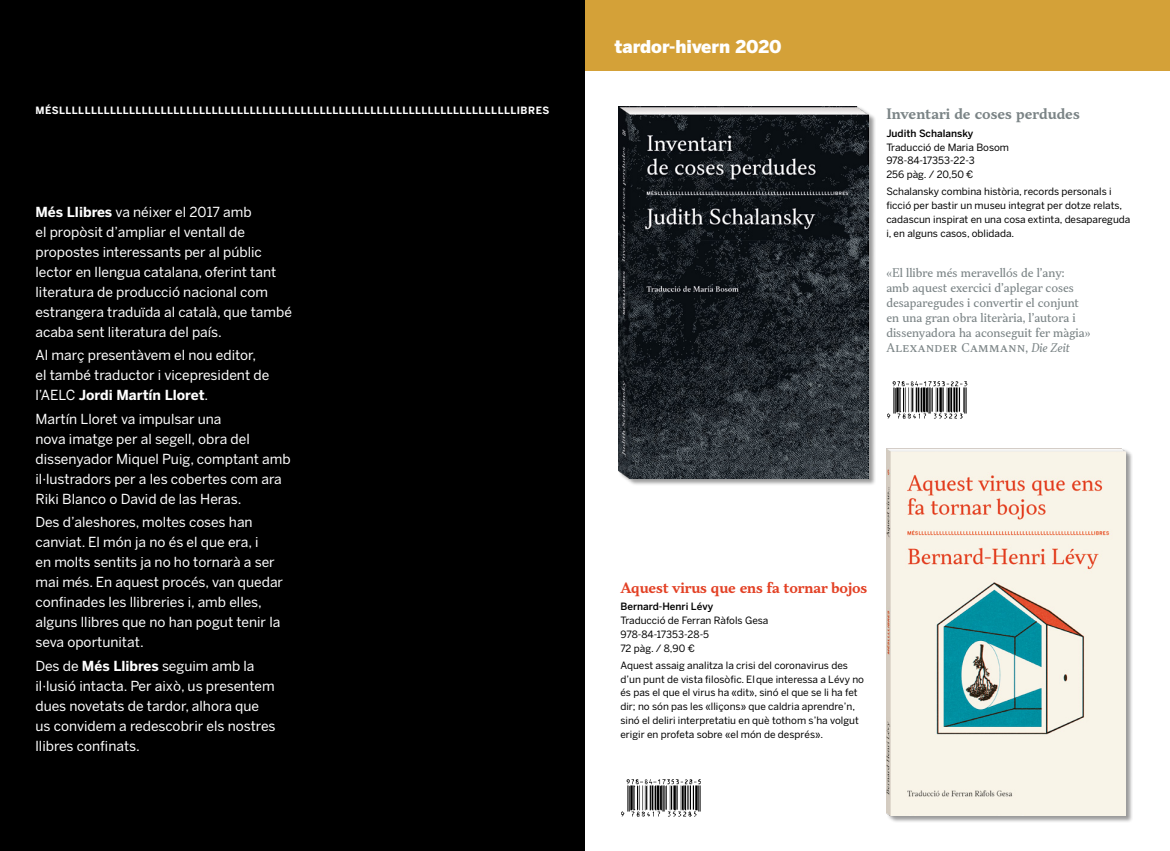
<style>
.page{position:relative;width:1170px;height:851px;background:#fff}
.page>*{position:absolute;margin:0;border:0;box-sizing:border-box;transform-origin:0 0}
.Capçalera{font:900 17.5px "Benton Sans";color:#fff}
.Sinopsi{font:13.75px/20px "Benton Sans";color:#fff}
.Títol{font:700 13.75px "TT Jenevers";letter-spacing:-.01em;color:#e34125}
.Títol-2{font:700 13.75px "TT Jenevers";color:#7b8486}
.Cita{font:11.25px/15px "TT Jenevers";color:#7b8486}
.Sinopsi-2{font:10px/13.8px "Benton Sans";color:#000}
.Dades_llibre{font:10px "Benton Sans";color:#000}
.t1{font:700 10px "Benton Sans";letter-spacing:.05em;color:#fff}
.Dades_llibre-2{font:500 10px "Benton Sans";color:#000}
.s1{font-weight:700}
.s2{font-style:italic}
</style>
<div class="page">
<div style="left:585px;top:0;width:584px;height:71px;background:#d4a138"></div>
<div style="left:0;top:0;width:585px;height:850px;background:#000"></div>
<div style="left:618px;top:106px;width:257px;height:380px;background:#000;opacity:.4"></div>
<img style="left:618px;top:106px;width:250px;height:372px">
<div style="left:886px;top:448px;width:247px;height:374px;background:#000;opacity:.4"></div>
<img style="left:886px;top:448px;width:239px;height:367px">
<img style="left:887px;top:381px;width:81px;height:38px">
<img style="left:621px;top:779px;width:80px;height:38px">
<p class="t1" style="left:35px;top:104px;width:515px">MÉSLLLLLLLLLLLLLLLLLLLLLLLLLLLLLLLLLLLLLLLLLLLLLLLLLLLLLLLLLLLLLLLLLLLLLLLLIBRES</p>
<p class="Sinopsi" style="left:35px;top:201px;width:258px"><span class="s1">Més Llibres</span> va néixer el 2017 amb<br>el propòsit d’ampliar el ventall de propostes interessants per al públic lector en llengua catalana, oferint tant literatura de producció nacional com estrangera traduïda al català, que també acaba sent literatura del país.</p>
<p class="Sinopsi" style="left:35px;top:345px;width:235px">Al març presentàvem el nou editor, el també traductor i vicepresident de l’AELC <span class="s1">Jordi Martín Lloret</span>.</p>
<p class="Sinopsi" style="left:35px;top:408px;width:257px">Martín Lloret va impulsar una<br>nova imatge per al segell, obra del dissenyador Miquel Puig, comptant amb il·lustradors per a les cobertes com ara Riki Blanco o David de las Heras.</p>
<p class="Sinopsi" style="left:35px;top:512px;width:249px">Des d’aleshores, moltes coses han canviat. El món ja no és el que era, i<br>en molts sentits ja no ho tornarà a ser mai més. En aquest procés, van quedar confinades les llibreries i, amb elles, alguns llibres que no han pogut tenir la seva oportunitat.</p>
<p class="Sinopsi" style="left:35px;top:655px;width:241px">Des de <span class="s1">Més Llibres</span> seguim amb la il·lusió intacta. Per això, us presentem dues novetats de tardor, alhora que us convidem a redescobrir els nostres llibres confinats.</p>
<p class="Capçalera" style="left:614px;top:36px;width:168px">tardor-hivern 2020</p>
<p class="Títol-2" style="left:886px;top:105px;width:195px">Inventari de coses perdudes</p>
<p class="Dades_llibre-2" style="left:886px;top:127px;width:89px">Judith Schalansky</p>
<p class="Dades_llibre" style="left:886px;top:141px;width:124px">Traducció de Maria Bosom</p>
<p class="Dades_llibre" style="left:886px;top:155px;width:90px">978-84-17353-22-3</p>
<p class="Dades_llibre" style="left:886px;top:168px;width:89px">256 pàg. / 20,50 €</p>
<p class="Sinopsi-2" style="left:886px;top:185px;width:245px">Schalansky combina història, records personals i ficció per bastir un museu integrat per dotze relats, cadascun inspirat en una cosa extinta, desapareguda i, en alguns casos, oblidada.</p>
<p class="Cita" style="left:886px;top:265px;width:205px">«El llibre més meravellós de l’any:<br>amb aquest exercici d’aplegar coses desaparegudes i convertir el conjunt en una gran obra literària, l’autora i dissenyadora ha aconseguit fer màgia» Alexander Cammann, <span class="s2">Die Zeit</span></p>
<p class="Títol" style="left:620px;top:578px;width:248px">Aquest virus que ens fa tornar bojos</p>
<p class="Dades_llibre-2" style="left:620px;top:600px;width:94px">Bernard-Henri Lévy</p>
<p class="Dades_llibre" style="left:620px;top:614px;width:149px">Traducció de Ferran Ràfols Gesa</p>
<p class="Dades_llibre" style="left:620px;top:628px;width:90px">978-84-17353-28-5</p>
<p class="Dades_llibre" style="left:620px;top:642px;width:76px">72 pàg. / 8,90 €</p>
<p class="Sinopsi-2" style="left:620px;top:658px;width:245px">Aquest assaig analitza la crisi del coronavirus des d’un punt de vista filosòfic. El que interessa a Lévy no és pas el que el virus ha «dit», sinó el que se li ha fet dir; no són pas les «lliçons» que caldria aprendre’n, sinó el deliri interpretatiu en què tothom s’ha volgut erigir en profeta sobre «el món de després».</p>
</div>
